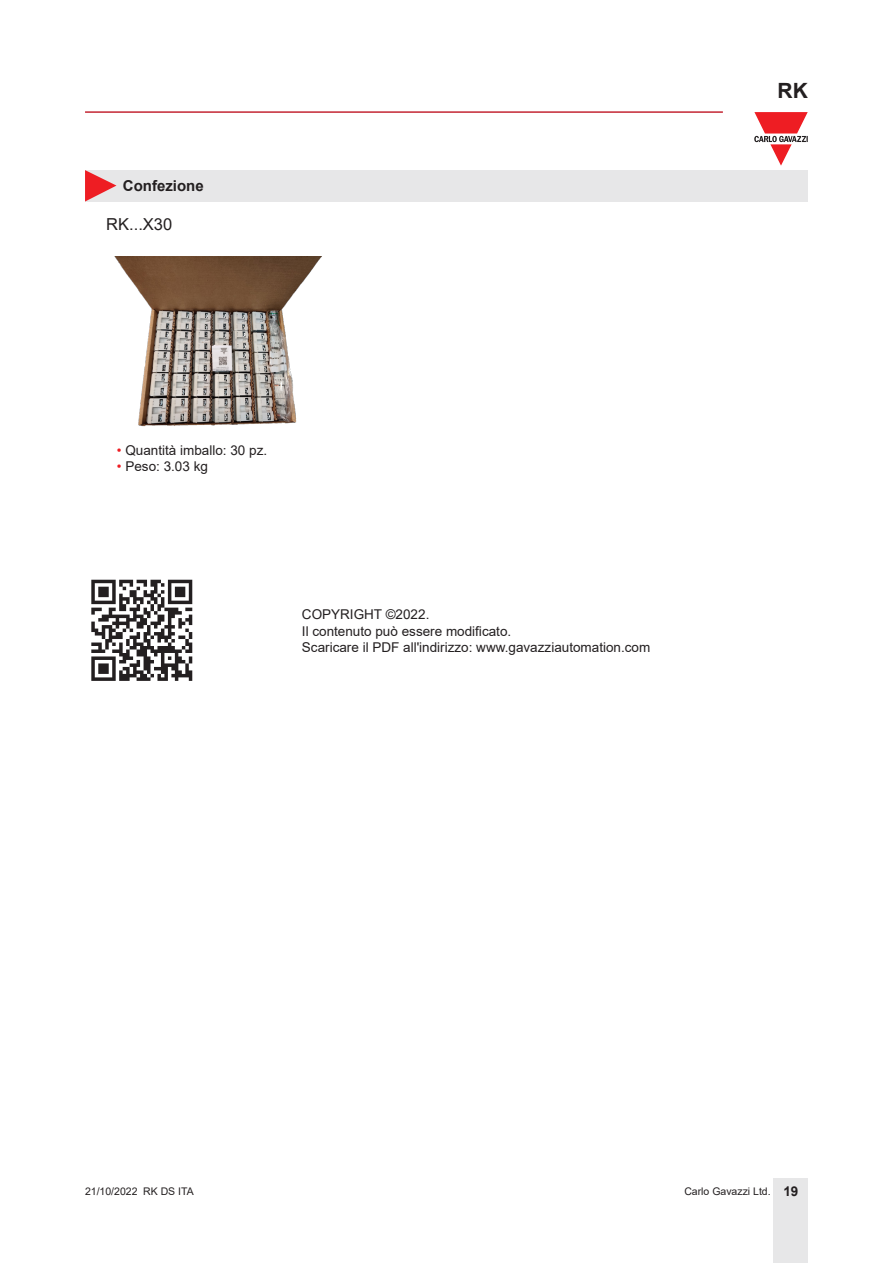
<style>
.page{position:relative;width:893px;height:1263px;background:#fff}
.page>*{position:absolute;margin:0;border:0;box-sizing:border-box;transform-origin:0 0}
.t1{font:700 21px "Arial";color:#231f20}
.t2{font:16.5px "Arial";color:#231f20}
.Titolo03{font:700 15px "Arial";color:#231f20}
.TestoTabellaSx{font:13.5px "Arial";color:#231f20}
.t3{font:10.5px "Arial";color:#231f20}
.s1{color:#ee1d23}
.s2{font-weight:700;font-size:13.5px}
</style>
<div class="page">
<div style="left:774px;top:1178px;width:34px;height:85px;background:#e7e7e8"></div>
<svg style="left:754px;top:112px;width:54px;height:54px"></svg>
<hr style="left:85px;top:111px;width:638px;height:2px;background:#c42633">
<img style="left:114px;top:256px;width:208px;height:171px">
<div style="left:85px;top:170px;width:723px;height:32px;background:#e7e7e8"></div>
<svg style="left:85px;top:170px;width:31px;height:32px"></svg>
<img style="left:91px;top:579px;width:102px;height:102px">
<p class="Titolo03" style="left:123px;top:175px;width:82px">Confezione</p>
<p class="t2" style="left:106px;top:213px;width:68px">RK...X30</p>
<p class="TestoTabellaSx" style="left:117px;top:441px;width:152px"><span class="s1">•</span> Quantità imballo: 30 pz.</p>
<p class="TestoTabellaSx" style="left:117px;top:457px;width:93px"><span class="s1">•</span> Peso: 3.03 kg</p>
<p class="TestoTabellaSx" style="left:302px;top:605px;width:129px">COPYRIGHT ©2022.</p>
<p class="TestoTabellaSx" style="left:302px;top:621px;width:211px">Il contenuto può essere modificato.</p>
<p class="TestoTabellaSx" style="left:302px;top:638px;width:350px">Scaricare il PDF all'indirizzo: www.gavazziautomation.com</p>
<h1 class="t1" style="left:778px;top:75px;width:32px">RK</h1>
<p class="t3" style="left:85px;top:1183px;width:110px">21/10/2022 RK DS ITA</p>
<p class="t3" style="left:684px;top:1183px;width:116px">Carlo Gavazzi Ltd. <span class="s2">19</span></p>
</div>
